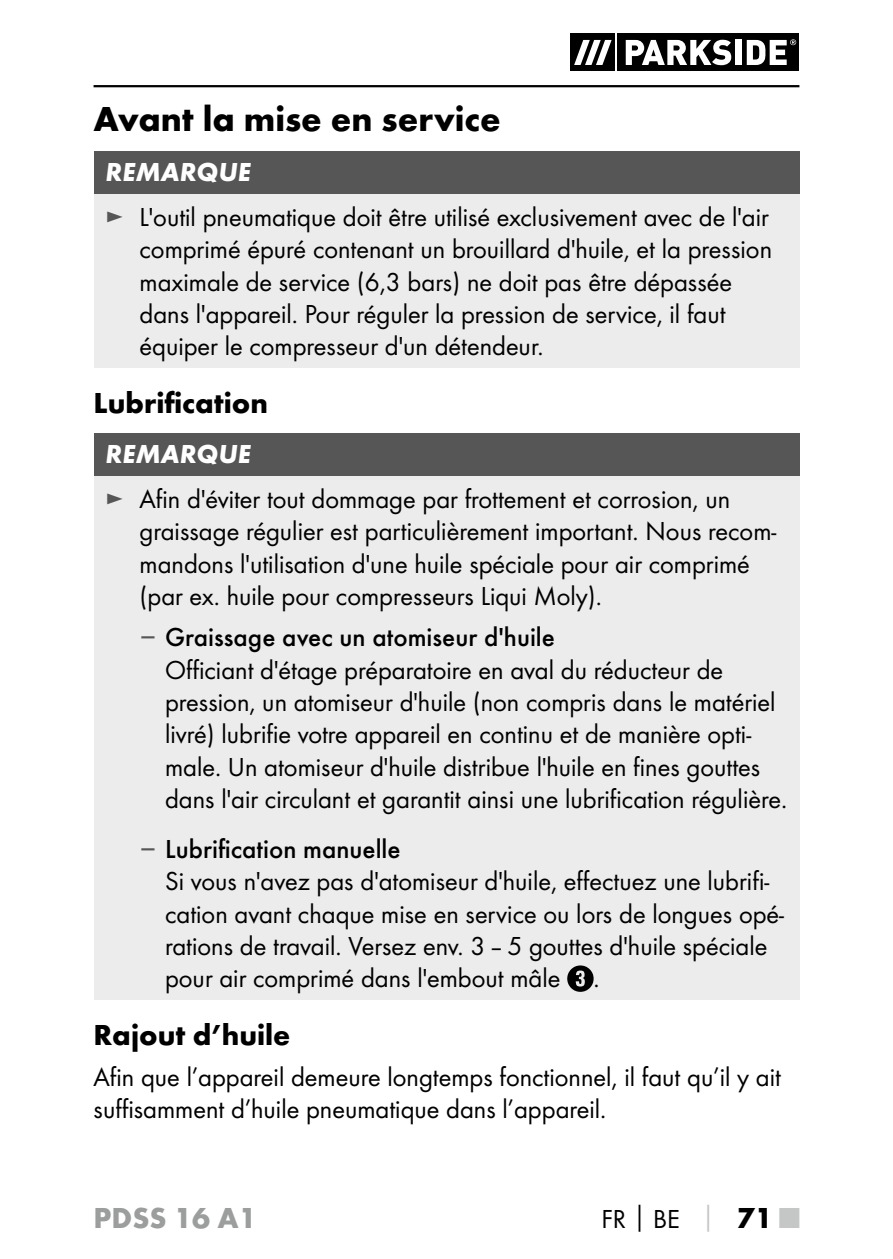
<style>
.page{position:relative;width:893px;height:1259px;background:#fff}
.page>*{position:absolute;margin:0;border:0;box-sizing:border-box;transform-origin:0 0}
.t1{font:700 36px "Futura";color:#000}
.t2{font:700 30px "Futura";color:#000}
.t3{font:700 30px "Futura";color:#9c9d9d}
.t4{font:27px/32.4px "Futura Boo";color:#000}
.t5{font:500 27px "Futura";color:#000}
.t6{font:italic 700 27px "Futura";color:#fff}
.s1{color:#565656}
.s2{font-family:"Verdana";font-weight:400;color:#565656}
.s3{font-family:"Futura";font-weight:700}
.s4{font-family:"Futura";font-weight:700;color:#c5c6c6}
.s5{font-family:"Futura";font-weight:700;font-size:30px}
.s6{font-family:"Futura";font-weight:700;font-size:30px;color:#c5c6c6}
</style>
<div class="page">
<hr style="left:94px;top:85px;width:705px;height:2px;background:#000">
<div style="left:571px;top:34px;width:44px;height:37px;background:#000"></div>
<div style="left:618px;top:34px;width:181px;height:37px;background:#000"></div>
<svg style="left:574px;top:40px;width:38px;height:25px"></svg>
<svg style="left:626px;top:40px;width:105px;height:25px"></svg>
<div style="left:735px;top:40px;width:6px;height:25px;background:#fff"></div>
<svg style="left:747px;top:39px;width:49px;height:26px"></svg>
<div style="left:94px;top:151px;width:705px;height:43px;background:#565656"></div>
<div style="left:94px;top:194px;width:705px;height:173px;background:#ececed"></div>
<div style="left:94px;top:433px;width:705px;height:43px;background:#565656"></div>
<div style="left:94px;top:476px;width:705px;height:523px;background:#ececed"></div>
<svg style="left:567px;top:965px;width:27px;height:27px"></svg>
<h1 class="t1" style="left:94px;top:96px;width:409px">Avant la mise en service</h1>
<p class="t6" style="left:106px;top:155px;width:147px">REMARQUE</p>
<p class="t4" style="left:140px;top:200px;width:634px;text-indent:-34px"><span class="s1">►</span> L'outil pneumatique doit être utilisé exclusivement avec de l'air comprimé épuré contenant un brouillard d'huile, et la pression maximale de service (6,3 bars) ne doit pas être dépassée dans l'appareil. Pour réguler la pression de service, il faut équiper le compresseur d'un détendeur.</p>
<p class="t2" style="left:94px;top:384px;width:176px">Lubrification</p>
<p class="t6" style="left:106px;top:437px;width:147px">REMARQUE</p>
<p class="t4" style="left:140px;top:483px;width:638px;text-indent:-34px"><span class="s1">►</span> Afin d'éviter tout dommage par frottement et corrosion, un graissage régulier est particulièrement important. Nous recom&shy;mandons l'utilisation d'une huile spéciale pour air comprimé (par ex. huile pour compresseurs Liqui Moly).</p>
<p class="t5" style="left:140px;top:621px;width:417px"><span class="s2">–</span> Graissage avec un atomiseur d'huile</p>
<p class="t4" style="left:165px;top:653px;width:620px">Officiant d'étage préparatoire en aval du réducteur de pression, un atomiseur d'huile (non compris dans le matériel livré) lubrifie votre appareil en continu et de manière opti&shy;male. Un atomiseur d'huile distribue l'huile en fines gouttes dans l'air circulant et garantit ainsi une lubrification régulière.</p>
<p class="t5" style="left:140px;top:833px;width:263px"><span class="s2">–</span> Lubrification manuelle</p>
<p class="t4" style="left:165px;top:864px;width:620px">Si vous n'avez pas d'atomiseur d'huile, effectuez une lubrifi&shy;cation avant chaque mise en service ou lors de longues opé&shy;rations de travail. Versez env. 3–5 gouttes d'huile spéciale pour air comprimé dans l'embout mâle .</p>
<p class="t2" style="left:94px;top:1016px;width:198px">Rajout d’huile</p>
<p class="t4" style="left:94px;top:1060px;width:689px">Afin que l’appareil demeure longtemps fonctionnel, il faut qu’il y ait suffisamment d’huile pneumatique dans l’appareil.</p>
<p class="t3" style="left:94px;top:1199px;width:165px">PDSS 16 A1</p>
<p class="t4" style="left:601px;top:1203px;width:199px">FR<span class="s3">│</span>BE <span class="s4">│</span> <span class="s5">71</span> <span class="s6">■</span></p>
</div>
